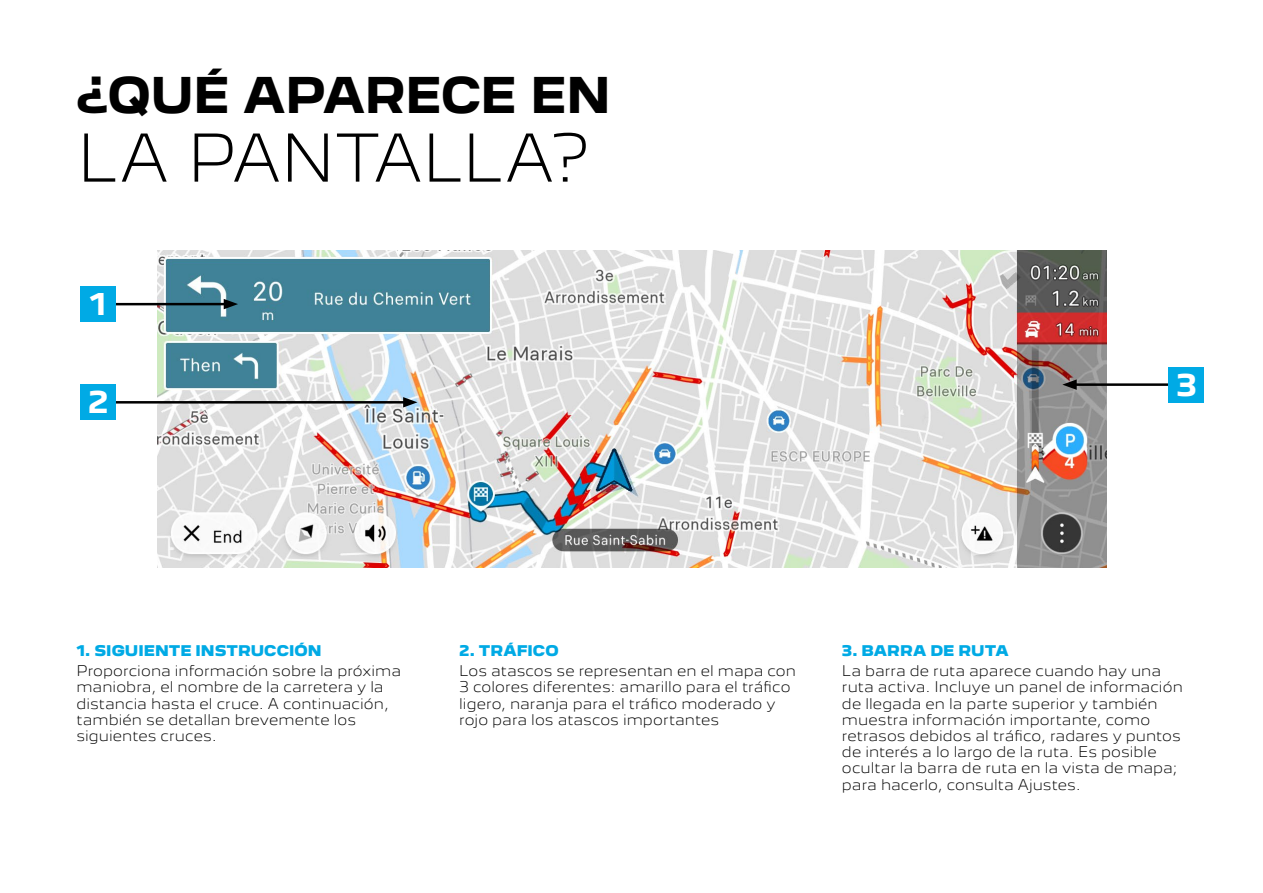
<style>
.page{position:relative;width:1263px;height:893px;background:#fff}
.page>*{position:absolute;margin:0;border:0;box-sizing:border-box;transform-origin:0 0}
.t1{font:300 60px "Peugeot New";letter-spacing:-.015em;color:#000}
.t2{font:700 45px "Peugeot New";letter-spacing:-.02em;color:#000}
.t3{font:700 27.45px "Peugeot New";color:#fff}
.t4{font:300 13.5px/16.2px "Peugeot New";letter-spacing:.005em;color:#000}
.t5{font:900 13.5px "Peugeot New";color:#00aae5}
</style>
<div class="page">
<img style="left:158px;top:251px;width:949px;height:316px">
<hr style="left:98px;top:303px;width:130px;height:2px;background:#000">
<svg style="left:224px;top:299px;width:14px;height:10px"></svg>
<hr style="left:1072px;top:383px;width:114px;height:3px;background:#000">
<svg style="left:1062px;top:379px;width:15px;height:11px"></svg>
<hr style="left:101px;top:401px;width:307px;height:3px;background:#000">
<svg style="left:403px;top:397px;width:14px;height:10px"></svg>
<div style="left:80px;top:286px;width:36px;height:36px;background:#00aae5"></div>
<div style="left:80px;top:385px;width:36px;height:35px;background:#00aae5"></div>
<div style="left:1169px;top:367px;width:35px;height:35px;background:#00aae5"></div>
<h2 class="t2" style="left:77px;top:57px;width:536px">¿QUÉ APARECE EN</h2>
<h1 class="t1" style="left:77px;top:109px;width:514px">LA PANTALLA?</h1>
<h3 class="t3" style="left:89px;top:281px;width:19px">1</h3>
<h3 class="t3" style="left:88px;top:380px;width:22px">2</h3>
<h3 class="t3" style="left:1176px;top:362px;width:22px">3</h3>
<p class="t5" style="left:77px;top:639px;width:247px">1. SIGUIENTE INSTRUCCIÓN</p>
<p class="t4" style="left:77px;top:662px;width:326px">Proporciona información sobre la próxima maniobra, el nombre de la carretera y la distancia hasta el cruce. A continuación, también se detallan brevemente los siguientes cruces.</p>
<p class="t5" style="left:459px;top:639px;width:101px">2. TRÁFICO</p>
<p class="t4" style="left:459px;top:662px;width:338px">Los atascos se representan en el mapa con 3 colores diferentes: amarillo para el tráfico ligero, naranja para el tráfico moderado y rojo para los atascos importantes</p>
<p class="t5" style="left:842px;top:639px;width:168px">3. BARRA DE RUTA</p>
<p class="t4" style="left:842px;top:662px;width:342px">La barra de ruta aparece cuando hay una ruta activa. Incluye un panel de información de llegada en la parte superior y también muestra información importante, como retrasos debidos al tráfico, radares y puntos de interés a lo largo de la ruta. Es posible ocultar la barra de ruta en la vista de mapa; para hacerlo, consulta Ajustes.</p>
</div>
